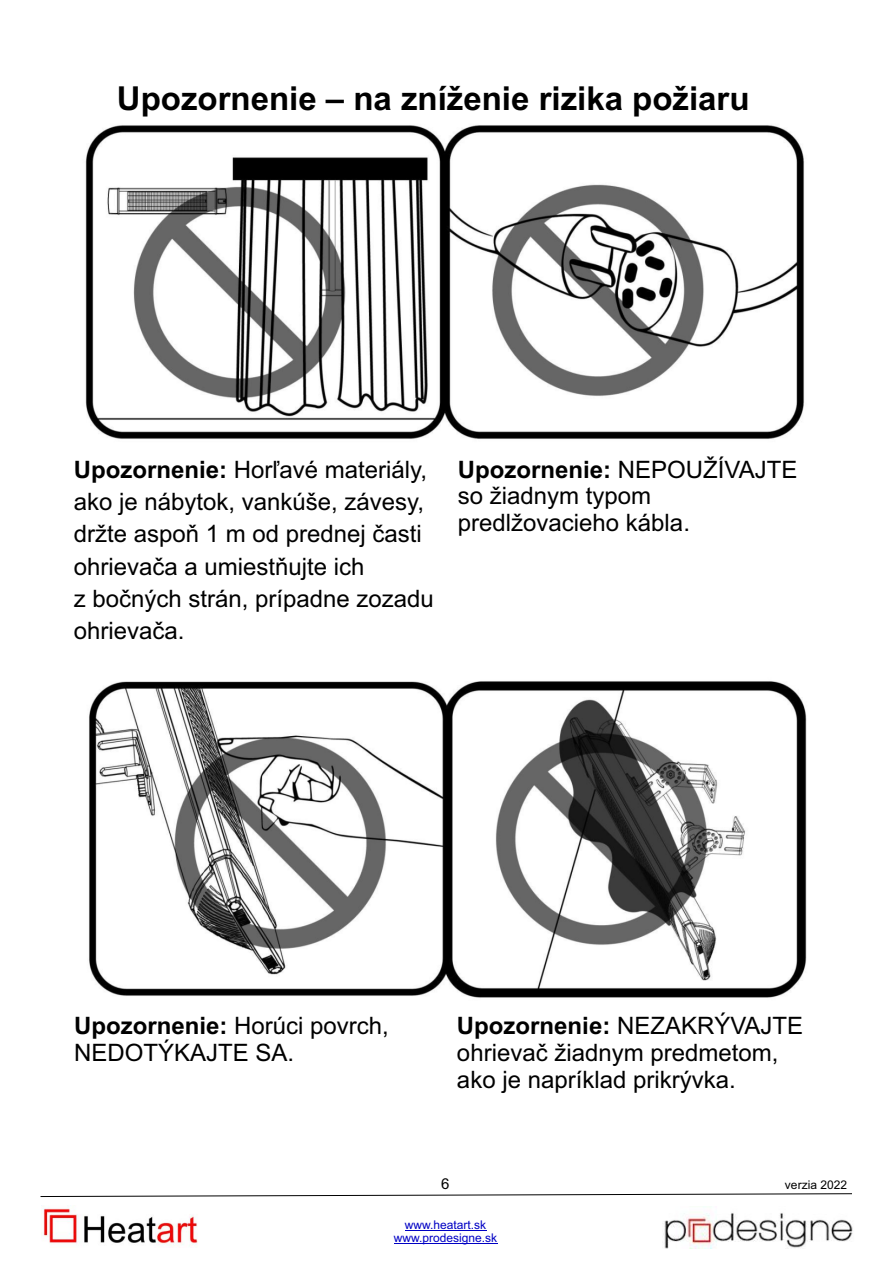
<style>
.page{position:relative;width:893px;height:1263px;background:#fff}
.page>*{position:absolute;margin:0;border:0;box-sizing:border-box;transform-origin:0 0}
.t1{font:700 33px "Arial";color:#000}
.t2{font:24px/32.1px "Arial";color:#000}
.t3{font:15px "Arial";color:#000}
.t4{font:12px/13.4px "Arial";color:#0000c4;text-align:center}
.t5{font:12px "Arial";color:#000}
.s1{font-weight:700}
</style>
<div class="page">
<img style="left:85px;top:125px;width:719px;height:314px">
<img style="left:89px;top:681px;width:718px;height:317px">
<img style="left:664px;top:1213px;width:189px;height:35px">
<img style="left:43px;top:1206px;width:155px;height:40px">
<svg style="left:40px;top:1193px;width:812px;height:4px"></svg>
<hr style="left:405px;top:1230px;width:81px;height:1px;background:#0000c4">
<hr style="left:394px;top:1243px;width:103px;height:1px;background:#0000c4">
<h1 class="t1" style="left:117px;top:86px;width:634px">Upozornenie – na zníženie rizika požiaru</h1>
<p class="t2" style="left:74px;top:456px;width:362px"><span class="s1">Upozornenie:</span> Horľavé materiály, ako je nábytok, vankúše, závesy, držte aspoň 1 m od prednej časti ohrievača a umiestňujte ich<br>z bočných strán, prípadne zozadu ohrievača.</p>
<p class="t2" style="left:458px;top:458px;width:341px;line-height:26.8px"><span class="s1">Upozornenie:</span> NEPOUŽÍVAJTE so žiadnym typom predlžovacieho kábla.</p>
<p class="t2" style="left:74px;top:1014px;width:316px;line-height:26.8px"><span class="s1">Upozornenie:</span> Horúci povrch,<br>NEDOTÝKAJTE SA.</p>
<p class="t2" style="left:457px;top:1014px;width:348px;line-height:26.8px"><span class="s1">Upozornenie:</span> NEZAKRÝVAJTE ohrievač žiadnym predmetom, ako je napríklad prikrývka.</p>
<p class="t3" style="left:441px;top:1178px;width:10px">6</p>
<p class="t4" style="left:394px;top:1219px;width:105px">www.heatart.sk www.prodesigne.sk</p>
<p class="t5" style="left:785px;top:1180px;width:64px">verzia 2022</p>
</div>
